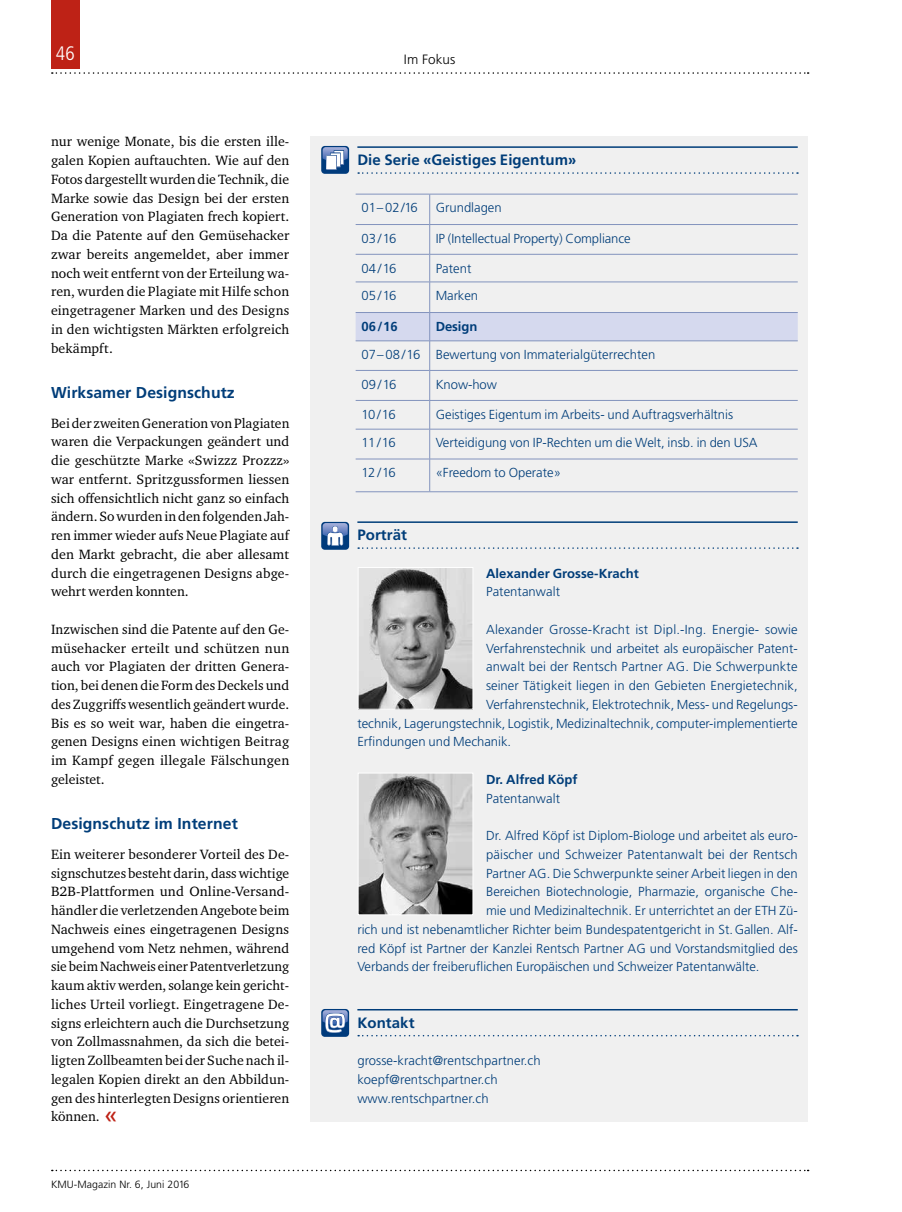
<style>
.page{position:relative;width:902px;height:1212px;background:#fff}
.page>*{position:absolute;margin:0;border:0;box-sizing:border-box;transform-origin:0 0}
.t1{font:300 condensed 19.5px "Frutiger LT Std";color:#fff}
.t2{font:700 15.75px "Frutiger LT Std";letter-spacing:.005em;color:#003d79}
.t3{font:700 15px "Frutiger LT Std";letter-spacing:.005em;color:#003d79}
.t4{font:13.8px/18.8px "Charter ITC Std";letter-spacing:.01em;color:#000;text-align:justify}
.t5{font:300 13.5px "Frutiger LT Std";letter-spacing:.005em;color:#000}
.t6{font:300 13.05px/18.8px "Frutiger LT Std";color:#003d79}
.t7{font:700 13.05px "Frutiger LT Std";letter-spacing:.005em;color:#003d79}
.t8{font:300 10.5px "Frutiger LT Std";letter-spacing:.005em;color:#000}
.s1{font-family:"Frutiger LT Std";font-size:24px;color:#be2216}
</style>
<div class="page">
<svg style="left:52px;top:72px;width:756px;height:2px"></svg>
<svg style="left:52px;top:1170px;width:756px;height:1px"></svg>
<div style="left:51px;top:0;width:29px;height:68px;background:#be2216"></div>
<div style="left:310px;top:511px;width:498px;height:610px;background:#f0f0f0"></div>
<hr style="left:357px;top:521px;width:440px;height:2px;background:#003d79">
<svg style="left:358px;top:547px;width:439px;height:2px"></svg>
<hr style="left:357px;top:1009px;width:440px;height:1px;background:#003d79">
<svg style="left:358px;top:1035px;width:439px;height:1px"></svg>
<div style="left:321px;top:522px;width:28px;height:28px;background:#003b7c;border-radius:4px"></div>
<svg style="left:322px;top:523px;width:26px;height:23px"></svg>
<div style="left:321px;top:1009px;width:28px;height:28px;background:#003b7c;border-radius:4px"></div>
<svg style="left:322px;top:1010px;width:26px;height:23px"></svg>
<img style="left:360px;top:569px;width:111px;height:139px">
<div style="left:358px;top:567px;width:115px;height:143px;border:1px solid #fff"></div>
<img style="left:360px;top:775px;width:111px;height:138px">
<div style="left:358px;top:773px;width:115px;height:142px;border:1px solid #fff"></div>
<div style="left:310px;top:136px;width:498px;height:375px;background:#f0f0f0"></div>
<hr style="left:357px;top:146px;width:440px;height:2px;background:#003d79">
<svg style="left:358px;top:172px;width:439px;height:2px"></svg>
<div style="left:321px;top:146px;width:28px;height:28px;background:#003b7c;border-radius:4px"></div>
<svg style="left:322px;top:147px;width:26px;height:23px"></svg>
<hr style="left:429px;top:459px;width:1px;height:32px;background:#8293bd">
<hr style="left:355px;top:491px;width:74px;height:1px;background:#8293bd">
<hr style="left:429px;top:491px;width:368px;height:1px;background:#8293bd">
<hr style="left:355px;top:429px;width:74px;height:1px;background:#8293bd">
<hr style="left:429px;top:429px;width:368px;height:1px;background:#8293bd">
<hr style="left:355px;top:459px;width:74px;height:1px;background:#8293bd">
<hr style="left:429px;top:459px;width:368px;height:1px;background:#8293bd">
<hr style="left:355px;top:194px;width:74px;height:1px;background:#8293bd">
<hr style="left:429px;top:194px;width:368px;height:1px;background:#8293bd">
<hr style="left:429px;top:194px;width:1px;height:30px;background:#8293bd">
<hr style="left:429px;top:282px;width:1px;height:30px;background:#8293bd">
<svg style="left:355px;top:312px;width:442px;height:117px"></svg>
<hr style="left:429px;top:429px;width:1px;height:30px;background:#8293bd">
<hr style="left:355px;top:224px;width:74px;height:1px;background:#8293bd">
<hr style="left:429px;top:224px;width:368px;height:1px;background:#8293bd">
<hr style="left:355px;top:254px;width:74px;height:1px;background:#8293bd">
<hr style="left:429px;top:254px;width:368px;height:1px;background:#8293bd">
<hr style="left:355px;top:282px;width:74px;height:1px;background:#8293bd">
<hr style="left:429px;top:282px;width:368px;height:1px;background:#8293bd">
<svg style="left:429px;top:225px;width:1px;height:57px"></svg>
<h1 class="t1" style="left:56px;top:42px;width:21px">46</h1>
<p class="t4" style="left:51px;top:132px;width:240px">nur wenige Monate, bis die ersten ille&shy;galen Kopien auftauchten. Wie auf den Fotos dargestellt wurden die Technik, die Marke sowie das Design bei der ersten Generation von Plagiaten frech kopiert.<br>Da die Patente auf den Gemüsehacker zwar bereits angemeldet, aber immer noch weit entfernt von der Erteilung wa&shy;ren, wurden die Plagiate mit Hilfe schon eingetragener Marken und des Designs in den wichtigsten Märkten erfolgreich bekämpft.</p>
<p class="t2" style="left:51px;top:383px;width:185px">Wirksamer Designschutz</p>
<p class="t4" style="left:51px;top:413px;width:240px">Bei der zweiten Generation von Plagiaten waren die Verpackungen geändert und die geschützte Marke «Swizzz Prozzz» war entfernt. Spritzgussformen liessen sich offensichtlich nicht ganz so einfach ändern. So wurden in den folgenden Jah&shy;ren immer wieder aufs Neue Plagiate auf den Markt gebracht, die aber allesamt durch die eingetragenen Designs abge&shy;wehrt werden konnten.</p>
<p class="t4" style="left:51px;top:619px;width:240px">Inzwischen sind die Patente auf den Ge&shy;müsehacker erteilt und schützen nun auch vor Plagiaten der dritten Genera&shy;tion, bei denen die Form des Deckels und des Zuggriffs wesentlich geändert wurde.<br>Bis es so weit war, haben die eingetra&shy;genen Designs einen wichtigen Beitrag im Kampf gegen illegale Fälschungen geleistet.</p>
<p class="t2" style="left:51px;top:814px;width:188px">Designschutz im Internet</p>
<p class="t4" style="left:51px;top:844px;width:240px">Ein weiterer besonderer Vorteil des De&shy;signschutzes besteht darin, dass wichtige B2B-Plattformen und Online-Versand&shy;händler die verletzenden Angebote beim Nachweis eines eingetragenen Designs umgehend vom Netz nehmen, während sie beim Nachweis einer Patentverletzung kaum aktiv werden, solange kein gericht&shy;liches Urteil vorliegt. Eingetragene De&shy;signs erleichtern auch die Durchsetzung von Zollmassnahmen, da sich die betei&shy;ligten Zollbeamten bei der Suche nach il&shy;legalen Kopien direkt an den Abbildun&shy;gen des hinterlegten Designs orientieren können. <span class="s1">«</span></p>
<p class="t8" style="left:51px;top:1178px;width:140px">KMU-Magazin Nr. 6, Juni 2016</p>
<p class="t5" style="left:404px;top:51px;width:53px">Im Fokus</p>
<p class="t3" style="left:357px;top:151px;width:220px">Die Serie «Geistiges Eigentum»</p>
<p class="t6" style="left:361px;top:199px;width:58px">01– 02/16</p>
<p class="t6" style="left:435px;top:199px;width:67px">Grundlagen</p>
<p class="t6" style="left:361px;top:229px;width:36px">03/16</p>
<p class="t6" style="left:435px;top:229px;width:196px">IP (Intellectual Property) Compliance</p>
<p class="t6" style="left:361px;top:259px;width:36px">04/16</p>
<p class="t6" style="left:435px;top:259px;width:37px">Patent</p>
<p class="t6" style="left:361px;top:286px;width:36px">05/16</p>
<p class="t6" style="left:435px;top:286px;width:44px">Marken</p>
<p class="t7" style="left:361px;top:319px;width:38px">06/16</p>
<p class="t7" style="left:435px;top:319px;width:43px">Design</p>
<p class="t6" style="left:361px;top:345px;width:295px">07–08/16 Bewertung von Immaterialgüterrechten</p>
<p class="t6" style="left:361px;top:375px;width:36px">09/16</p>
<p class="t6" style="left:435px;top:375px;width:63px">Know-how</p>
<p class="t6" style="left:361px;top:405px;width:35px">10/16</p>
<p class="t6" style="left:435px;top:405px;width:299px">Geistiges Eigentum im Arbeits- und Auftragsverhältnis</p>
<p class="t6" style="left:361px;top:434px;width:35px">11/16</p>
<p class="t6" style="left:435px;top:434px;width:323px">Verteidigung von IP-Rechten um die Welt, insb. in den USA</p>
<p class="t6" style="left:361px;top:464px;width:36px">12/16</p>
<p class="t6" style="left:435px;top:464px;width:127px">«Freedom to Operate»</p>
<p class="t3" style="left:357px;top:526px;width:51px">Porträt</p>
<p class="t7" style="left:486px;top:565px;width:154px">Alexander Grosse-Kracht</p>
<p class="t6" style="left:486px;top:583px;width:75px">Patentanwalt</p>
<p class="t6" style="left:486px;top:620px;width:313px">Alexander Grosse-Kracht ist Dipl.-Ing. Energie- sowie</p>
<p class="t6" style="left:486px;top:639px;width:313px">Verfahrenstechnik und arbeitet als europäischer Patent-</p>
<p class="t6" style="left:486px;top:658px;width:313px">anwalt bei der Rentsch Partner AG. Die Schwerpunkte</p>
<p class="t6" style="left:486px;top:676px;width:313px">seiner Tätigkeit liegen in den Gebieten Energietechnik,</p>
<p class="t6" style="left:486px;top:695px;width:313px">Verfahrenstechnik, Elektrotechnik, Mess- und Regelungs-</p>
<p class="t6" style="left:357px;top:714px;width:442px">technik, Lagerungstechnik, Logistik, Medizinaltechnik, computer-implementierte</p>
<p class="t6" style="left:357px;top:733px;width:155px">Erfindungen und Mechanik.</p>
<p class="t7" style="left:486px;top:772px;width:93px">Dr. Alfred Köpf</p>
<p class="t6" style="left:486px;top:789px;width:75px">Patentanwalt</p>
<p class="t6" style="left:486px;top:826px;width:313px">Dr. Alfred Köpf ist Diplom-Biologe und arbeitet als euro-</p>
<p class="t6" style="left:486px;top:845px;width:313px">päischer und Schweizer Patentanwalt bei der Rentsch</p>
<p class="t6" style="left:486px;top:864px;width:313px">Partner AG. Die Schwerpunkte seiner Arbeit liegen in den</p>
<p class="t6" style="left:486px;top:883px;width:313px">Bereichen Biotechnologie, Pharmazie, organische Che-</p>
<p class="t6" style="left:486px;top:901px;width:313px">mie und Medizinaltechnik. Er unterrichtet an der ETH Zü-</p>
<p class="t6" style="left:357px;top:920px;width:442px">rich und ist nebenamtlicher Richter beim Bundespatentgericht in St.Gallen. Alf-</p>
<p class="t6" style="left:357px;top:939px;width:442px">red Köpf ist Partner der Kanzlei Rentsch Partner AG und Vorstandsmitglied des</p>
<p class="t6" style="left:357px;top:958px;width:403px">Verbands der freiberuflichen Europäischen und Schweizer Patentanwälte.</p>
<p class="t3" style="left:357px;top:1014px;width:59px">Kontakt</p>
<p class="t6" style="left:357px;top:1051px;width:185px">grosse-kracht@rentschpartner.ch koepf@rentschpartner.ch www.rentschpartner.ch</p>
</div>
